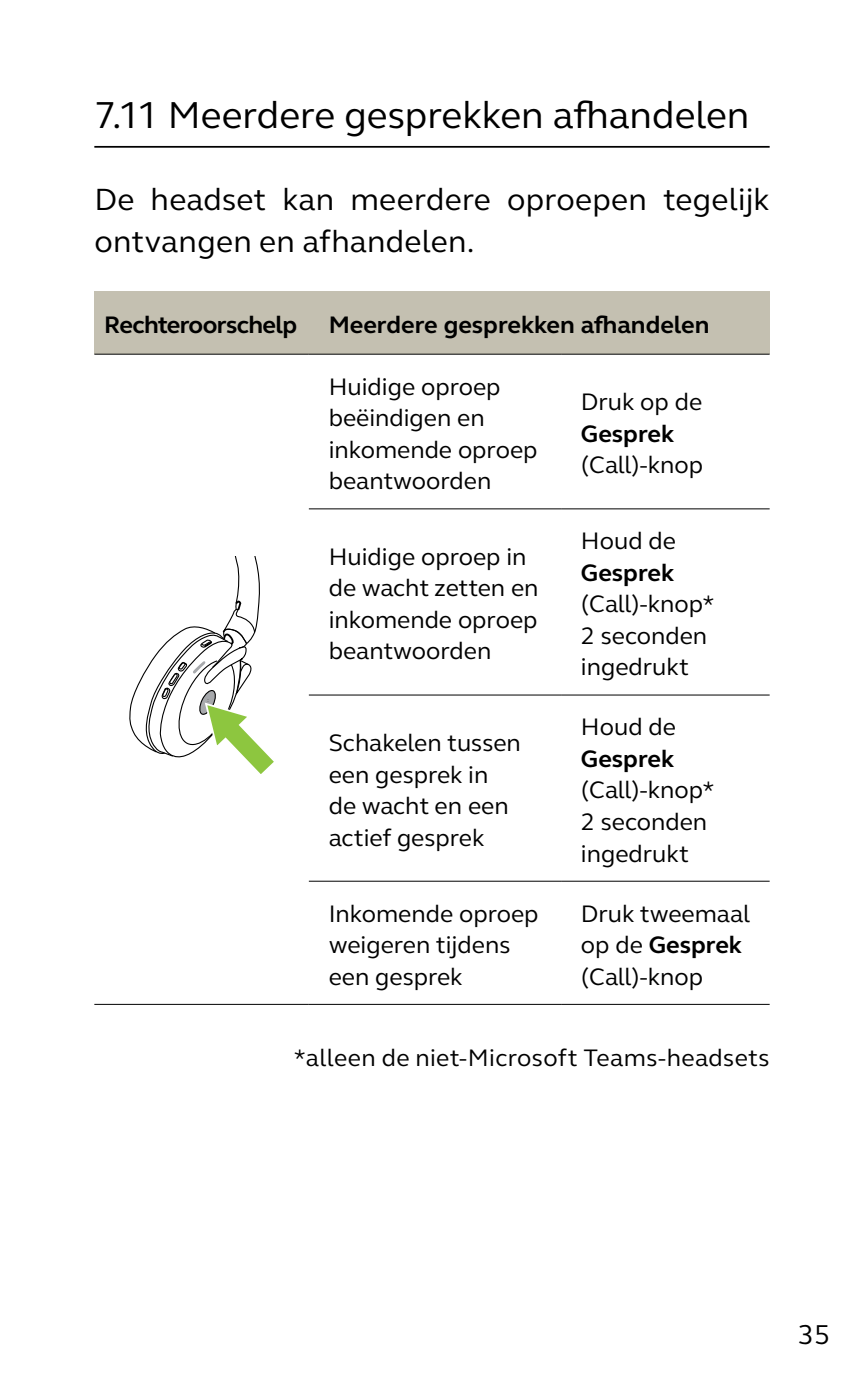
<style>
.page{position:relative;width:864px;height:1389px;background:#fff}
.page>*{position:absolute;margin:0;border:0;box-sizing:border-box;transform-origin:0 0}
.t1{font:38.5px "GN Elliot";color:#000}
.t2{font:31.5px/42px "GN Elliot";letter-spacing:.01em;color:#000}
.t3{font:28px "GN Elliot";color:#000}
.t4{font:24.5px/31.5px "GN Elliot";color:#000}
.t5{font:700 24.5px "GN Elliot";color:#000}
.t6{font:700 24.5px "GN Elliot";letter-spacing:-.025em;color:#000}
.s1{font-weight:700}
</style>
<div class="page">
<hr style="left:94px;top:146px;width:675px;height:2px;background:#000">
<div style="left:94px;top:291px;width:215px;height:63px;background:#c4c0b1"></div>
<div style="left:309px;top:291px;width:460px;height:63px;background:#c4c0b1"></div>
<hr style="left:94px;top:1004px;width:215px;height:1px;background:#000">
<hr style="left:94px;top:354px;width:215px;height:1px;background:#000">
<hr style="left:309px;top:354px;width:252px;height:1px;background:#000">
<hr style="left:561px;top:354px;width:208px;height:1px;background:#000">
<hr style="left:309px;top:508px;width:252px;height:1px;background:#000">
<hr style="left:561px;top:508px;width:208px;height:1px;background:#000">
<hr style="left:309px;top:694px;width:252px;height:2px;background:#000">
<hr style="left:561px;top:694px;width:208px;height:2px;background:#000">
<hr style="left:309px;top:881px;width:252px;height:1px;background:#000">
<hr style="left:561px;top:881px;width:208px;height:1px;background:#000">
<hr style="left:309px;top:1004px;width:252px;height:1px;background:#000">
<hr style="left:561px;top:1004px;width:208px;height:1px;background:#000">
<svg style="left:129px;top:556px;width:145px;height:218px"></svg>
<h1 class="t1" style="left:94px;top:89px;width:656px">7.11 Meerdere gesprekken afhandelen</h1>
<p class="t2" style="left:94px;top:177px;width:676px">De headset kan meerdere oproepen tegelijk ontvangen en afhandelen.</p>
<p class="t6" style="left:104px;top:308px;width:194px">Rechteroorschelp</p>
<p class="t5" style="left:328px;top:308px;width:382px">Meerdere gesprekken afhandelen</p>
<p class="t4" style="left:328px;top:370px;width:210px">Huidige oproep beëindigen en inkomende oproep beantwoorden</p>
<p class="t4" style="left:580px;top:386px;width:123px">Druk op de</p>
<p class="t5" style="left:580px;top:417px;width:95px">Gesprek</p>
<p class="t4" style="left:580px;top:449px;width:124px">(Call)-knop</p>
<p class="t4" style="left:328px;top:540px;width:211px">Huidige oproep in de wacht zetten en inkomende oproep beantwoorden</p>
<p class="t4" style="left:328px;top:727px;width:193px">Schakelen tussen een gesprek in de wacht en een actief gesprek</p>
<p class="t4" style="left:580px;top:525px;width:96px">Houd de</p>
<p class="t5" style="left:580px;top:556px;width:95px">Gesprek</p>
<p class="t4" style="left:580px;top:588px;width:135px">(Call)-knop*<br>2 seconden ingedrukt</p>
<p class="t4" style="left:580px;top:711px;width:96px">Houd de</p>
<p class="t5" style="left:580px;top:742px;width:95px">Gesprek</p>
<p class="t4" style="left:580px;top:774px;width:135px">(Call)-knop*<br>2 seconden ingedrukt</p>
<p class="t4" style="left:328px;top:897px;width:211px">Inkomende oproep weigeren tijdens een gesprek</p>
<p class="t4" style="left:580px;top:897px;width:170px">Druk tweemaal op de <span class="s1">Gesprek </span>(Call)-knop</p>
<p class="t4" style="left:294px;top:1042px;width:477px">*alleen de niet-Microsoft Teams-headsets</p>
<p class="t3" style="left:797px;top:1316px;width:34px">35</p>
</div>
